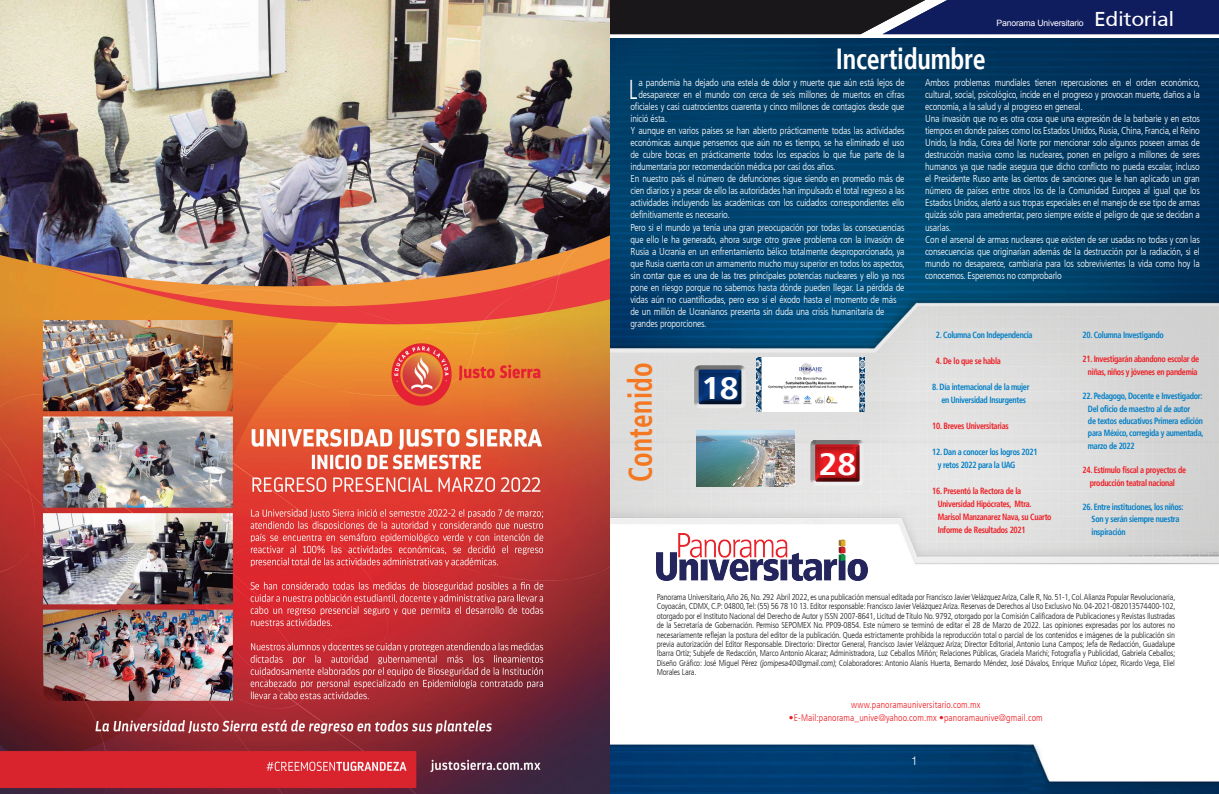
<style>
.page{position:relative;width:1219px;height:794px;background:#fff}
.page>*{position:absolute;margin:0;border:0;box-sizing:border-box;transform-origin:0 0}
.t1{font:700 condensed 33.1px "Frutiger";letter-spacing:.01em;color:#f47721;scale:.82 1}
.t2{font:700 condensed 31.2px "Frutiger";color:#fff;scale:1.2 1}
.t3{font:700 condensed 29.1px "Frutiger";letter-spacing:-.01em;color:#fff;scale:.89 1}
.t4{font:300 condensed 27.2px "Frutiger LT";color:#fff;scale:.83 1}
.t5{font:20px "Frutiger SAIN Rmv 1 Roman";letter-spacing:-.02em;color:#fff;scale:1.06 1}
.t6{font:300 12px "Helvetica LT Std";color:#fff}
.t7{font:300 condensed 10px/12px "Frutiger LT";letter-spacing:-.02em;color:#fff}
.t8{font:300 condensed 9.5px "Frutiger LT";letter-spacing:.01em;color:#ee1d23}
.t9{font:700 condensed 9px/12.3px "Frutiger";letter-spacing:-.035em;color:#007ec5;scale:.9 1}
.t10{font:700 condensed 9px/13px "Frutiger";letter-spacing:-.035em;color:#ee1d23;text-align:center;scale:.9 1}
.t11{font:8.7px "Arial";letter-spacing:-.02em;color:#fff}
.t12{font:300 condensed 8.5px/9.4px "Frutiger LT";letter-spacing:-.02em;color:#231f20;text-align:justify}
</style>
<div class="page">
<img style="left:609px;top:38px;width:610px;height:756px">
<img style="left:657px;top:533px;width:210px;height:47px">
<svg style="left:609px;top:0;width:610px;height:34px;background:#1d2245"></svg>
<div style="left:689px;top:361px;width:60px;height:51px;background:#ddd"></div>
<div style="left:694px;top:365px;width:52px;height:40px;background:#fff;opacity:.75"></div>
<div style="left:694px;top:367px;width:52px;height:41px;background:#231f20;opacity:.75"></div>
<div style="left:807px;top:436px;width:61px;height:54px;background:#231f20;opacity:.5"></div>
<div style="left:811px;top:440px;width:53px;height:42px;background:#fff;opacity:.75"></div>
<div style="left:811px;top:442px;width:53px;height:44px;background:#231f20;opacity:.75"></div>
<img style="left:0;top:0;width:609px;height:794px">
<img style="left:696px;top:431px;width:99px;height:55px">
<img style="left:757px;top:357px;width:107px;height:54px">
<h3 class="t3" style="left:836px;top:42px;width:170px">Incertidumbre</h3>
<p class="t11" style="left:996px;top:18px;width:89px">Panorama Universitario</p>
<h3 class="t5" style="left:1094px;top:8px;width:77px">Editorial</h3>
<p class="t7" style="left:638px;top:77px;width:268px">a pandemia ha dejado una estela de dolor y muerte que aún está lejos de</p>
<p class="t7" style="left:638px;top:89px;width:268px">desaparecer en el mundo con cerca de seis millones de muertos en cifras</p>
<p class="t7" style="left:630px;top:101px;width:276px">oficiales y casi cuatrocientos cuarenta y cinco millones de contagios desde que</p>
<p class="t7" style="left:630px;top:113px;width:38px">inició ésta.</p>
<p class="t7" style="left:630px;top:125px;width:276px">Y aunque en varios países se han abierto prácticamente todas las actividades</p>
<p class="t7" style="left:630px;top:137px;width:275px">económicas aunque pensemos que aún no es tiempo, se ha eliminado el uso</p>
<p class="t7" style="left:630px;top:149px;width:276px">de cubre bocas en prácticamente todos los espacios lo que fue parte de la</p>
<p class="t7" style="left:630px;top:161px;width:206px">indumentaria por recomendación médica por casi dos años.</p>
<p class="t7" style="left:630px;top:173px;width:276px">En nuestro país el número de defunciones sigue siendo en promedio más de</p>
<p class="t7" style="left:630px;top:185px;width:276px">cien diarios y a pesar de ello las autoridades han impulsado el total regreso a las</p>
<p class="t7" style="left:630px;top:197px;width:275px">actividades incluyendo las académicas con los cuidados correspondientes ello</p>
<p class="t7" style="left:630px;top:209px;width:101px">definitivamente es necesario.</p>
<p class="t7" style="left:630px;top:221px;width:276px">Pero si el mundo ya tenía una gran preocupación por todas las consecuencias</p>
<p class="t7" style="left:630px;top:233px;width:276px">que ello le ha generado, ahora surge otro grave problema con la invasión de</p>
<p class="t7" style="left:630px;top:245px;width:276px">Rusia a Ucrania en un enfrentamiento bélico totalmente desproporcionado, ya</p>
<p class="t7" style="left:630px;top:257px;width:276px">que Rusia cuenta con un armamento mucho muy superior en todos los aspectos,</p>
<p class="t7" style="left:630px;top:269px;width:276px">sin contar que es una de las tres principales potencias nucleares y ello ya nos</p>
<p class="t7" style="left:630px;top:281px;width:276px">pone en riesgo porque no sabemos hasta dónde pueden llegar. La pérdida de</p>
<p class="t7" style="left:630px;top:293px;width:268px">vidas aún no cuantificadas, pero eso sí el éxodo hasta el momento de más</p>
<p class="t7" style="left:630px;top:305px;width:256px">de un millón de Ucranianos presenta sin duda una crisis humanitaria de</p>
<p class="t7" style="left:630px;top:317px;width:78px">grandes proporciones.</p>
<h3 class="t4" style="left:629px;top:74px;width:12px">L</h3>
<h1 class="t1" style="left:621px;top:482px;width:147px;rotate:-90deg">Contenido</h1>
<h2 class="t2" style="left:701px;top:369px;width:33px">18</h2>
<h2 class="t2" style="left:818px;top:445px;width:33px">28</h2>
<p class="t7" style="left:925px;top:77px;width:277px">Ambos problemas mundiales tienen repercusiones en el orden económico, cultural, social, psicológico, incide en el progreso y provocan muerte, daños a la economía, a la salud y al progreso en general.<br>Una invasión que no es otra cosa que una expresión de la barbarie y en estos tiempos en donde países como los Estados Unidos, Rusia, China, Francia, el Reino Unido, la India, Corea del Norte por mencionar solo algunos poseen armas de destrucción masiva como las nucleares, ponen en peligro a millones de seres humanos ya que nadie asegura que dicho conflicto no pueda escalar, incluso el Presidente Ruso ante las cientos de sanciones que le han aplicado un gran número de países entre otros los de la Comunidad Europea al igual que los Estados Unidos, alertó a sus tropas especiales en el manejo de ese tipo de armas quizás sólo para amedrentar, pero siempre existe el peligro de que se decidan a usarlas.<br>Con el arsenal de armas nucleares que existen de ser usadas no todas y con las consecuencias que originarían además de la destrucción por la radiación, si el mundo no desaparece, cambiaria para los sobrevivientes la vida como hoy la conocemos. Esperemos no comprobarlo</p>
<p class="t9" style="left:936px;top:329px;width:109px">2. Columna Con Independencia</p>
<p class="t10" style="left:936px;top:354px;width:74px">4. De lo que se habla</p>
<p class="t9" style="left:941px;top:380px;width:99px;line-height:13px;text-indent:-9px">8. Día internacional de la mujer en Universidad Insurgentes</p>
<p class="t10" style="left:932px;top:419px;width:86px">10. Breves Universitarias</p>
<p class="t9" style="left:938px;top:445px;width:112px;line-height:13px;text-indent:-5px">12. Dan a conocer los logros 2021 y retos 2022 para la UAG</p>
<p class="t10" style="left:938px;top:484px;width:128px;text-align:left;text-indent:-5px">16. Presentó la Rectora de la<br>Universidad Hipócrates, Mtra.<br>Marisol Manzanarez Nava, su Cuarto<br>Informe de Resultados 2021</p>
<p class="t9" style="left:1082px;top:328px;width:92px">20. Columna Investigando</p>
<p class="t10" style="left:1082px;top:353px;width:131px;line-height:12.3px">21. Investigarán abandono escolar de niñas, niños y jóvenes en pandemia</p>
<p class="t9" style="left:1088px;top:390px;width:130px;text-indent:-5px">22. Pedagogo, Docente e Investigador:<br>Del oficio de maestro al de autor<br>de textos educativos Primera edición para México, corregida y aumentada, marzo de 2022</p>
<p class="t10" style="left:1082px;top:464px;width:117px;line-height:12.3px">24. Estímulo fiscal a proyectos de producción teatral nacional</p>
<p class="t9" style="left:1091px;top:501px;width:104px;text-indent:-9px">26. Entre instituciones, los niños:<br>Son y serán siempre nuestra inspiración</p>
<p class="t12" style="left:657px;top:592px;width:520px">Panorama Universitario, Año 26, No. 292 Abril 2022, es una publicación mensual editada por Francisco Javier Velázquez Ariza, Calle R, No. 51-1, Col. Alianza Popular Revolucionaria, Coyoacán, CDMX, C.P: 04800, Tel: (55) 56 78 10 13. Editor responsable: Francisco Javier Velázquez Ariza. Reservas de Derechos al Uso Exclusivo No. 04-2021-082013574400-102, otorgado por el Instituto Nacional del Derecho de Autor y ISSN 2007-8641, Licitud de Título No. 9792, otorgado por la Comisión Calificadora de Publicaciones y Revistas Ilustradas de la Secretaría de Gobernación. Permiso SEPOMEX No. PP09-0854. Este número se terminó de editar el 28 de Marzo de 2022. Las opiniones expresadas por los autores no necesariamente reflejan la postura del editor de la publicación. Queda estrictamente prohibida la reproducción total o parcial de los contenidos e imágenes de la publicación sin previa autorización del Editor Responsable. Directorio: Director General, Francisco Javier Velázquez Ariza; Director Editorial, Antonio Luna Campos; Jefa de Redacción, Guadalupe Ibarra Ortíz; Subjefe de Redacción, Marco Antonio Alcaraz; Administradora, Luz Ceballos Miñón; Relaciones Públicas, Graciela Marichi; Fotografía y Publicidad, Gabriela Ceballos; Diseño Gráfico: José Miguel Pérez (jomipesa40@gmail.com); Colaboradores: Antonio Alanís Huerta, Bernardo Méndez, José Dávalos, Enrique Muñoz López, Ricardo Vega, Eliel Morales Lara.</p>
<p class="t8" style="left:851px;top:699px;width:131px">www.panoramauniversitario.com.mx</p>
<p class="t8" style="left:789px;top:712px;width:255px">•E-Mail:panorama_unive@yahoo.com.mx •panoramaunive@gmail.com</p>
<p class="t6" style="left:911px;top:753px;width:8px">1</p>
</div>
